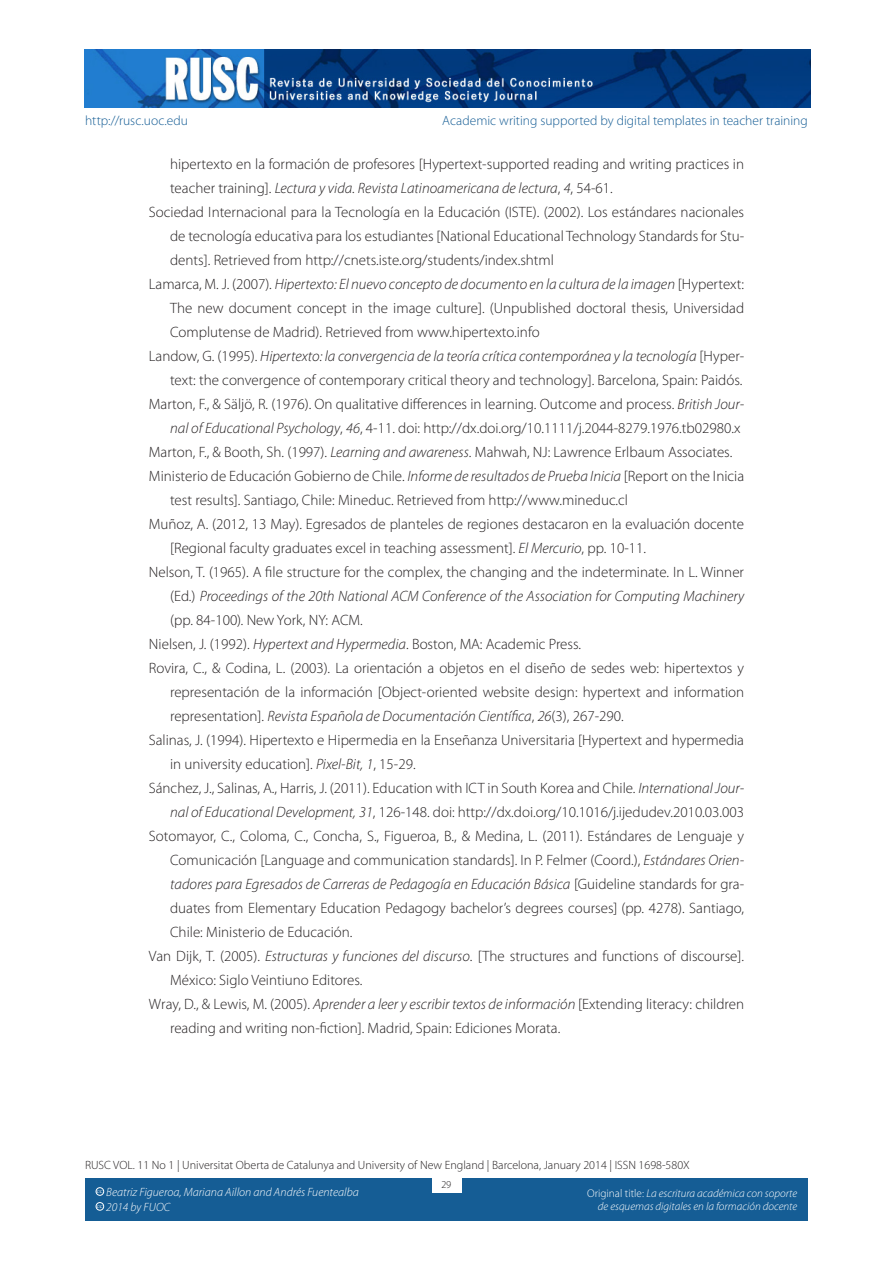
<style>
.page{position:relative;width:893px;height:1263px;background:#fff}
.page>*{position:absolute;margin:0;border:0;box-sizing:border-box;transform-origin:0 0}
._10__Bibliografia{font:300 15px/24px "Myriad Pro";color:#231f20}
.t1{font:300 13.5px "Myriad Pro";color:#155d95}
.t2{font:300 12px "Myriad Pro";color:#231f20}
.t3{font:italic 300 12px/15px "Myriad Pro";color:#fff}
.t4{font:italic 300 11.25px/13.5px "Myriad Pro";color:#fff;text-align:right}
.t5{font:300 10.5px "Myriad Pro";color:#231f20}
.t6{font:600 3.9px "Adobe Caslon Pro";color:#fff}
.s1{font-style:italic}
.s2{font-style:normal}
</style>
<div class="page">
<div style="left:85px;top:1178px;width:723px;height:42px;background:#155d95"></div>
<div style="left:432px;top:1176px;width:29px;height:17px;background:#fff"></div>
<img style="left:85px;top:50px;width:725px;height:57px">
<div style="left:96px;top:1187px;width:8px;height:8px;border:1px solid #fff;border-radius:50%"></div>
<div style="left:96px;top:1202px;width:8px;height:8px;border:1px solid #fff;border-radius:50%"></div>
<p class="t1" style="left:85px;top:112px;width:105px">http://rusc.uoc.edu</p>
<p class="t1" style="left:442px;top:112px;width:367px">Academic writing supported by digital templates in teacher training</p>
<p class="_10__Bibliografia" style="left:170px;top:151px;width:576px">hipertexto en la formación de profesores [Hypertext-supported reading and writing practices in teacher training]. <span class="s1">Lectura y vida. Revista Latinoamericana de lectura</span>, <span class="s1">4</span>, 54-61.</p>
<p class="_10__Bibliografia" style="left:170px;top:199px;width:576px;text-align:justify;text-indent:-21px">Sociedad Internacional para la Tecnología en la Educación (ISTE). (2002). Los estándares nacionales de tecnología educativa para los estudiantes [National Educational Technology Standards for Stu&shy;dents]. Retrieved from http://cnets.iste.org/students/index.shtml</p>
<p class="_10__Bibliografia" style="left:170px;top:271px;width:576px;text-align:justify;text-indent:-21px">Lamarca, M. J. (2007). <span class="s1">Hipertexto: El nuevo concepto de documento en la cultura de la imagen</span> [Hypertext:<br>The new document concept in the image culture]. (Unpublished doctoral thesis, Universidad Complutense de Madrid). Retrieved from www.hipertexto.info</p>
<p class="_10__Bibliografia" style="left:149px;top:343px;width:597px;text-align:right">Landow, G. (1995). <span class="s1">Hipertexto: la convergencia de la teoría crítica contemporánea y la tecnología</span> [Hyper&shy;text: the convergence of contemporary critical theory and technology]. Barcelona, Spain: Paidós.</p>
<p class="_10__Bibliografia" style="left:149px;top:391px;width:597px;text-align:right">Marton, F., &amp; Säljö, R. (1976). On qualitative differences in learning. Outcome and process. <span class="s1">British Jour&shy;nal of Educational Psychology</span>, <span class="s1">46</span>, 4-11. doi: http://dx.doi.org/10.1111/j.2044-8279.1976.tb02980.x</p>
<p class="_10__Bibliografia" style="left:149px;top:439px;width:585px">Marton, F., &amp; Booth, Sh. (1997). <span class="s1">Learning and awareness</span>. Mahwah, NJ: Lawrence Erlbaum Associates.</p>
<p class="_10__Bibliografia" style="left:170px;top:463px;width:576px;text-indent:-21px">Ministerio de Educación Gobierno de Chile. <span class="s1">Informe de resultados de Prueba Inicia</span> [Report on the Inicia test results]. Santiago, Chile: Mineduc. Retrieved from http://www.mineduc.cl</p>
<p class="_10__Bibliografia" style="left:170px;top:511px;width:575px;text-indent:-21px">Muñoz, A. (2012, 13 May). Egresados de planteles de regiones destacaron en la evaluación docente [Regional faculty graduates excel in teaching assessment]. <span class="s1">El Mercurio</span>, pp. 10-11.</p>
<p class="_10__Bibliografia" style="left:170px;top:559px;width:576px;text-align:justify;text-indent:-21px">Nelson, T. (1965). A file structure for the complex, the changing and the indeterminate. In L. Winner (Ed.) <span class="s1">Proceedings of the 20th National ACM Conference of the Association for Computing Machinery </span>(pp. 84-100)<span class="s1">.</span> New York, NY: ACM.</p>
<p class="_10__Bibliografia" style="left:149px;top:631px;width:434px">Nielsen, J. (1992). <span class="s1">Hypertext and Hypermedia</span>. Boston, MA: Academic Press.</p>
<p class="_10__Bibliografia" style="left:170px;top:655px;width:576px;text-align:justify;text-indent:-21px">Rovira, C., &amp; Codina, L. (2003). La orientación a objetos en el diseño de sedes web: hipertextos y representación de la información [Object-oriented website design: hypertext and information representation]. <span class="s1">Revista Española de Documentación Científica</span>, <span class="s1">26</span>(3), 267-290.</p>
<p class="_10__Bibliografia" style="left:170px;top:727px;width:575px;text-indent:-21px">Salinas, J. (1994). Hipertexto e Hipermedia en la Enseñanza Universitaria [Hypertext and hypermedia in university education]. <span class="s1">Pixel-Bit, 1</span>, 15-29.</p>
<p class="_10__Bibliografia" style="left:149px;top:775px;width:597px;text-align:right">Sánchez, J., Salinas, A., Harris, J. (2011). Education with ICT in South Korea and Chile. <span class="s1">International Jour&shy;nal of Educational Development, 31</span>, 126-148. doi: http://dx.doi.org/10.1016/j.ijedudev.2010.03.003</p>
<p class="_10__Bibliografia" style="left:170px;top:823px;width:576px;text-align:justify;text-indent:-21px">Sotomayor, C., Coloma, C., Concha, S., Figueroa, B., &amp; Medina, L. (2011). Estándares de Lenguaje y Comunicación [Language and communication standards]. In P. Felmer (Coord.), <span class="s1">Estándares Orien&shy;tadores para Egresados de Carreras de Pedagogía en Educación Básica</span> [Guideline standards for gra&shy;duates from Elementary Education Pedagogy bachelor’s degrees courses] (pp. 4278). Santiago, Chile: Ministerio de Educación.</p>
<p class="_10__Bibliografia" style="left:170px;top:943px;width:575px;text-indent:-21px">Van Dijk, T. (2005). <span class="s1">Estructuras y funciones del discurso</span>. [The structures and functions of discourse].<br>México: Siglo Veintiuno Editores.</p>
<p class="_10__Bibliografia" style="left:170px;top:991px;width:576px;text-indent:-21px">Wray, D., &amp; Lewis, M. (2005). <span class="s1">Aprender a leer y escribir textos de información</span> [Extending literacy: children reading and writing non-fiction]. Madrid, Spain: Ediciones Morata.</p>
<p class="t2" style="left:85px;top:1158px;width:606px">RUSC VOL. 11 No 1 | Universitat Oberta de Catalunya and University of New England | Barcelona, January 2014 | ISSN 1698-580X</p>
<p class="t4" style="left:587px;top:1186px;width:212px"><span class="s2">Original title:</span> La escritura académica con soporte de esquemas digitales en la formación docente</p>
<p class="t5" style="left:442px;top:1178px;width:11px">29</p>
<p class="t3" style="left:106px;top:1184px;width:254px">Beatriz Figueroa, Mariana Aillon and Andrés Fuentealba<br>2014 by FUOC</p>
<p class="t6" style="left:97px;top:1189px;width:7px">CC</p>
<p class="t6" style="left:97px;top:1204px;width:7px">CC</p>
</div>
